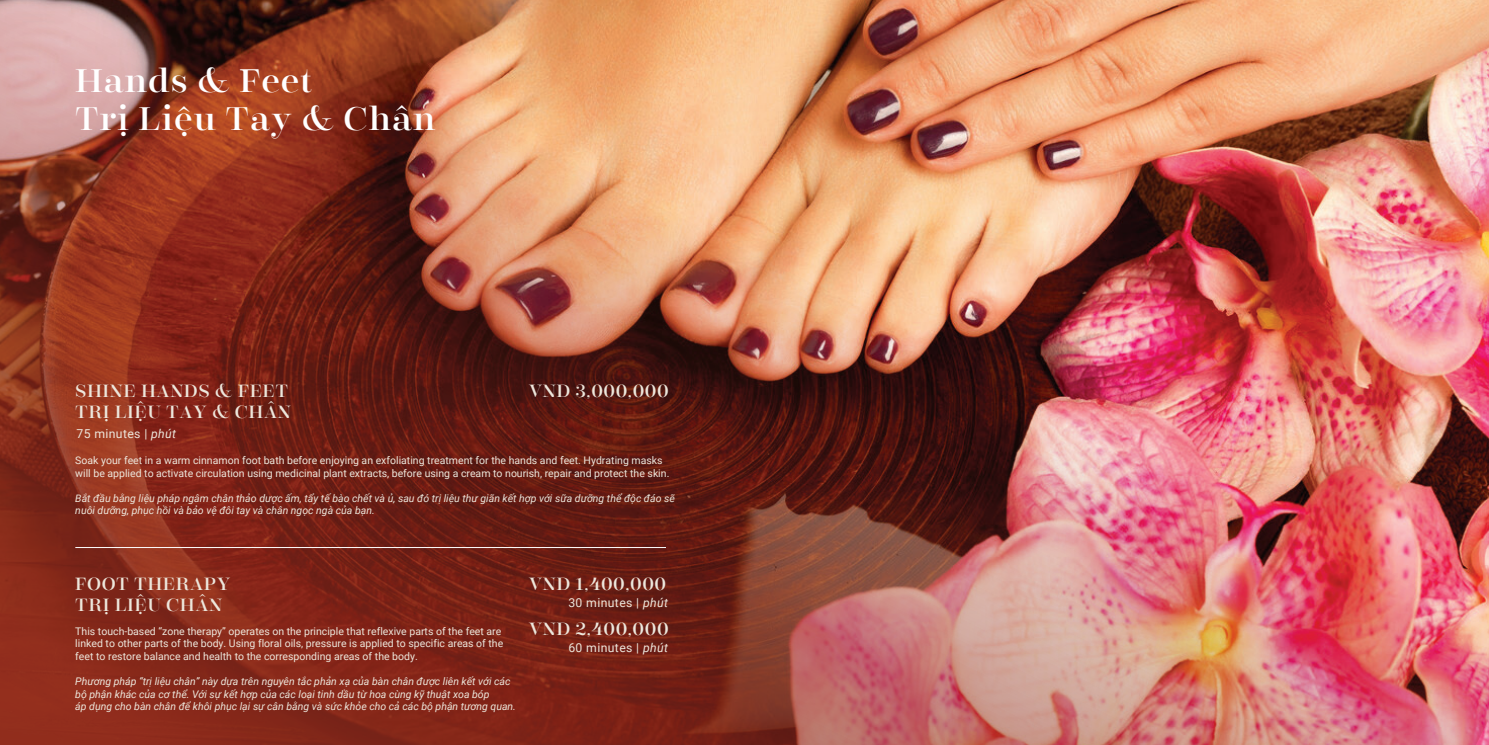
<style>
.page{position:relative;width:1489px;height:745px;background:#fff}
.page>*{position:absolute;margin:0;border:0;box-sizing:border-box;transform-origin:0 0}
.t1{font:32.38px/38.8px "Encorpada Classic";letter-spacing:.03em;color:#fff}
.t2{font:17.5px/21px "Encorpada Classic";letter-spacing:.03em;color:#ede7dc}
.t3{font:12.25px "Roboto";letter-spacing:.03em;color:#ede7dc}
.t4{font:10.5px/12.6px "Roboto";color:#ede7dc}
.t5{font:italic 10.5px/12.6px "Roboto";color:#ede7dc}
.s1{font-style:italic}
</style>
<div class="page">
<img style="left:0;top:0;width:1488px;height:744px">
<hr style="left:75px;top:547px;width:591px;height:1px;background:#fff">
<h1 class="t1" style="left:75px;top:58px;width:361px">Hands &amp; Feet<br>Trị Liệu Tay &amp; Chân</h1>
<h2 class="t2" style="left:75px;top:378px;width:217px">SHINE HANDS &amp; FEET<br>TRỊ LIỆU TAY &amp; CHÂN</h2>
<p class="t4" style="left:75px;top:453px;width:595px">Soak your feet in a warm cinnamon foot bath before enjoying an exfoliating treatment for the hands and feet. Hydrating masks will be applied to activate circulation using medicinal plant extracts, before using a cream to nourish, repair and protect the skin.</p>
<p class="t5" style="left:75px;top:491px;width:601px">Bắt đầu bằng liệu pháp ngâm chân thảo dược ấm, tẩy tế bào chết và ủ, sau đó trị liệu thư giãn kết hợp với sữa dưỡng thể độc đáo sẽ nuôi dưỡng, phục hồi và bảo vệ đôi tay và chân ngọc ngà của bạn.</p>
<h2 class="t2" style="left:529px;top:378px;width:141px">VND 3,000,000</h2>
<p class="t3" style="left:76px;top:425px;width:101px">75 minutes | <span class="s1">phút</span></p>
<h2 class="t2" style="left:75px;top:571px;width:156px">FOOT THERAPY<br>TRỊ LIỆU CHÂN</h2>
<p class="t4" style="left:75px;top:624px;width:429px">This touch-based “zone therapy” operates on the principle that reflexive parts of the feet are linked to other parts of the body. Using floral oils, pressure is applied to specific areas of the feet to restore balance and health to the corresponding areas of the body.</p>
<p class="t5" style="left:75px;top:674px;width:442px">Phương pháp “trị liệu chân” này dựa trên nguyên tắc phản xạ của bàn chân được liên kết với các bộ phận khác của cơ thể. Với sự kết hợp của các loại tinh dầu từ hoa cùng kỹ thuật xoa bóp<br>áp dụng cho bàn chân để khôi phục lại sự cân bằng và sức khỏe cho cả các bộ phận tương quan.</p>
<h2 class="t2" style="left:529px;top:571px;width:139px">VND 1,400,000</h2>
<p class="t3" style="left:568px;top:593px;width:101px">30 minutes | <span class="s1">phút</span></p>
<h2 class="t2" style="left:529px;top:616px;width:141px">VND 2,400,000</h2>
<p class="t3" style="left:568px;top:639px;width:101px">60 minutes | <span class="s1">phút</span></p>
</div>
